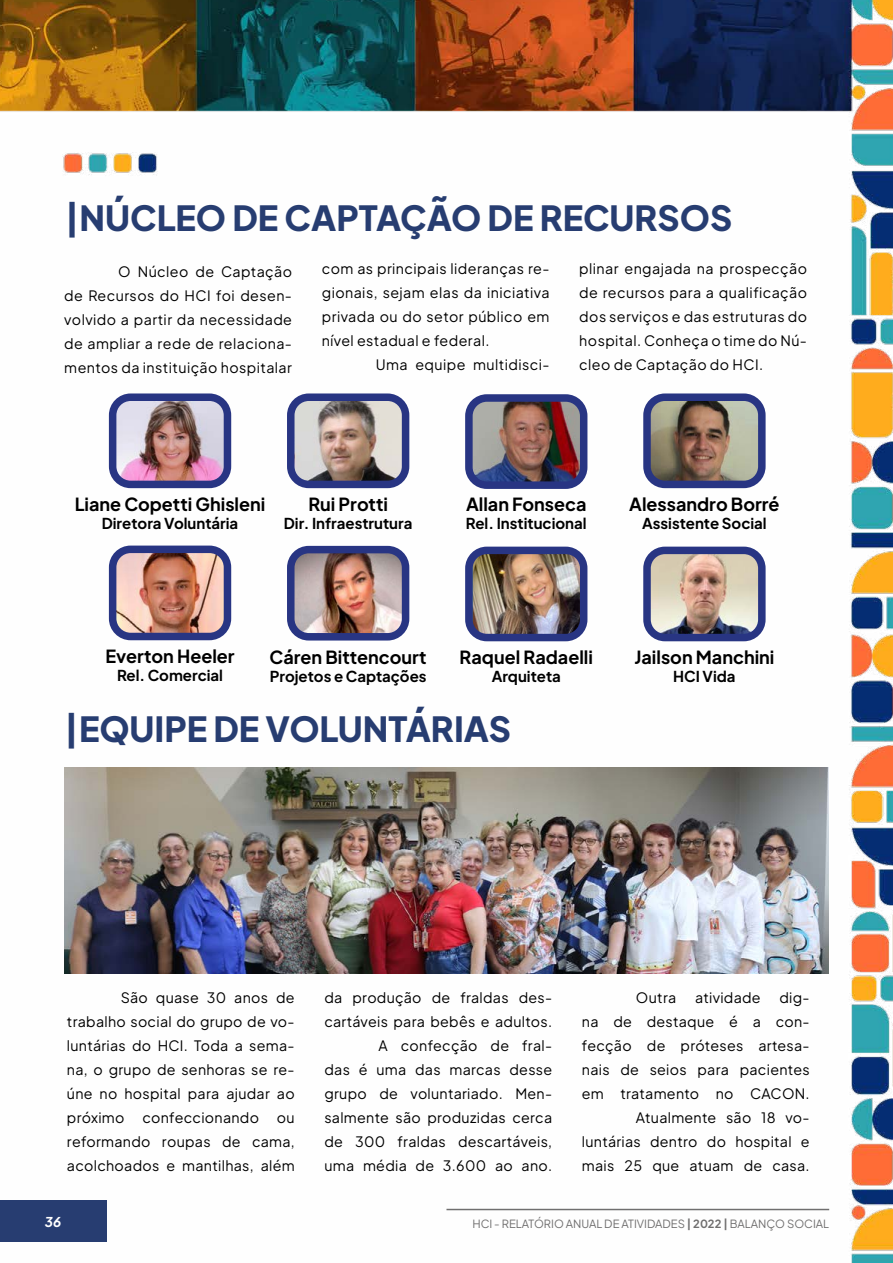
<style>
.page{position:relative;width:893px;height:1263px;background:#fff}
.page>*{position:absolute;margin:0;border:0;box-sizing:border-box;transform-origin:0 0}
.t1{font:800 34.5px "Plus Jakarta Sans";color:#273d71}
.t2{font:700 18px "Plus Jakarta Sans";color:#000}
.t3{font:700 15px "Plus Jakarta Sans";color:#000}
.t4{font:14.25px/24px "Plus Jakarta Sans";letter-spacing:.02em;color:#000;text-align:justify}
.t5{font:italic 700 13.5px "Plus Jakarta Sans";color:#fff}
.t6{font:11.25px "Plus Jakarta Sans";color:#706f6f}
.s1{font-weight:700}
</style>
<div class="page">
<img style="left:0;top:0;width:893px;height:1263px">
<hr style="left:446px;top:1209px;width:383px;height:1px;background:#706f6f">
<div style="left:0;top:1201px;width:106px;height:41px;background:#273d71"></div>
<img style="left:64px;top:768px;width:765px;height:206px">
<img style="left:474px;top:556px;width:104px;height:76px">
<div style="left:465px;top:547px;width:122px;height:94px;border:8px solid #283583;border-radius:18px"></div>
<img style="left:469px;top:398px;width:115px;height:87px">
<div style="left:465px;top:394px;width:122px;height:95px;border:8px solid #283583;border-radius:18px"></div>
<img style="left:113px;top:397px;width:114px;height:87px">
<div style="left:109px;top:393px;width:122px;height:95px;border:8px solid #283583;border-radius:18px"></div>
<img style="left:291px;top:397px;width:115px;height:87px">
<div style="left:287px;top:393px;width:122px;height:95px;border:8px solid #283583;border-radius:18px"></div>
<img style="left:292px;top:550px;width:112px;height:87px">
<div style="left:287px;top:546px;width:122px;height:94px;border:8px solid #283583;border-radius:18px"></div>
<img style="left:113px;top:549px;width:114px;height:87px">
<div style="left:109px;top:546px;width:122px;height:94px;border:8px solid #283583;border-radius:18px"></div>
<img style="left:652px;top:402px;width:105px;height:77px">
<div style="left:643px;top:393px;width:123px;height:95px;border:8px solid #283583;border-radius:18px"></div>
<img style="left:647px;top:550px;width:115px;height:87px">
<div style="left:643px;top:547px;width:123px;height:94px;border:8px solid #283583;border-radius:18px"></div>
<h1 class="t1" style="left:65px;top:190px;width:669px">|NÚCLEO DE CAPTAÇÃO DE RECURSOS</h1>
<p class="t4" style="left:64px;top:258px;width:229px;text-indent:54px">O Núcleo de Captação de Recursos do HCI foi desen&shy;volvido a partir da necessidade de ampliar a rede de relaciona&shy;mentos da instituição hospitalar</p>
<p class="t4" style="left:322px;top:255px;width:229px">com as principais lideranças re&shy;gionais, sejam elas da iniciativa privada ou do setor público em nível estadual e federal.</p>
<p class="t4" style="left:376px;top:351px;width:175px">Uma equipe multidisci-</p>
<p class="t4" style="left:579px;top:255px;width:229px">plinar engajada na prospecção de recursos para a qualificação dos serviços e das estruturas do hospital. Conheça o time do Nú&shy;cleo de Captação do HCI.</p>
<p class="t2" style="left:75px;top:490px;width:192px">Liane Copetti Ghisleni</p>
<p class="t3" style="left:102px;top:511px;width:138px">Diretora Voluntária</p>
<p class="t2" style="left:308px;top:490px;width:81px">Rui Protti</p>
<p class="t3" style="left:284px;top:511px;width:130px">Dir. Infraestrutura</p>
<p class="t2" style="left:466px;top:490px;width:122px">Allan Fonseca</p>
<p class="t3" style="left:466px;top:511px;width:122px">Rel. Institucional</p>
<p class="t2" style="left:629px;top:490px;width:152px">Alessandro Borré</p>
<p class="t3" style="left:642px;top:511px;width:126px">Assistente Social</p>
<p class="t2" style="left:105px;top:642px;width:131px">Everton Heeler</p>
<p class="t3" style="left:117px;top:663px;width:108px">Rel. Comercial</p>
<p class="t2" style="left:270px;top:642px;width:159px">Cáren Bittencourt</p>
<p class="t3" style="left:270px;top:664px;width:158px">Projetos e Captações</p>
<p class="t2" style="left:460px;top:642px;width:135px">Raquel Radaelli</p>
<p class="t3" style="left:492px;top:664px;width:71px">Arquiteta</p>
<p class="t2" style="left:634px;top:643px;width:142px">Jailson Manchini</p>
<p class="t3" style="left:673px;top:665px;width:64px">HCI Vida</p>
<h1 class="t1" style="left:64px;top:701px;width:448px">|EQUIPE DE VOLUNTÁRIAS</h1>
<p class="t4" style="left:67px;top:985px;width:229px;text-indent:54px">São quase 30 anos de trabalho social do grupo de vo&shy;luntárias do HCI. Toda a sema&shy;na, o grupo de senhoras se re&shy;úne no hospital para ajudar ao próximo</p>
<p class="t4" style="left:142px;top:1105px;width:118px">confeccionando</p>
<p class="t4" style="left:67px;top:1105px;width:229px;text-indent:210px">ou reformando roupas de cama, acolchoados e mantilhas, além</p>
<p class="t4" style="left:324px;top:985px;width:229px;text-align:right">da produção de fraldas des&shy;cartáveis para bebês e adultos.<br>A confecção de fral-<br>das é uma das marcas desse grupo de voluntariado. Men&shy;salmente são produzidas cerca de 300 fraldas descartáveis, uma média de 3.600 ao ano.</p>
<p class="t4" style="left:636px;top:985px;width:42px">Outra</p>
<p class="t4" style="left:695px;top:985px;width:67px">atividade</p>
<p class="t4" style="left:582px;top:985px;width:229px;text-align:right">dig-<br>na de destaque é a con&shy;fecção de próteses artesa&shy;nais de seios para pacientes em tratamento no CACON.<br>Atualmente são 18 vo&shy;luntárias dentro do hospital e mais 25 que atuam de casa.</p>
<p class="t5" style="left:45px;top:1211px;width:18px">36</p>
<p class="t6" style="left:472px;top:1214px;width:358px">HCI - RELATÓRIO ANUAL DE ATIVIDADES <span class="s1">| 2022 |</span> BALANÇO SOCIAL</p>
</div>
